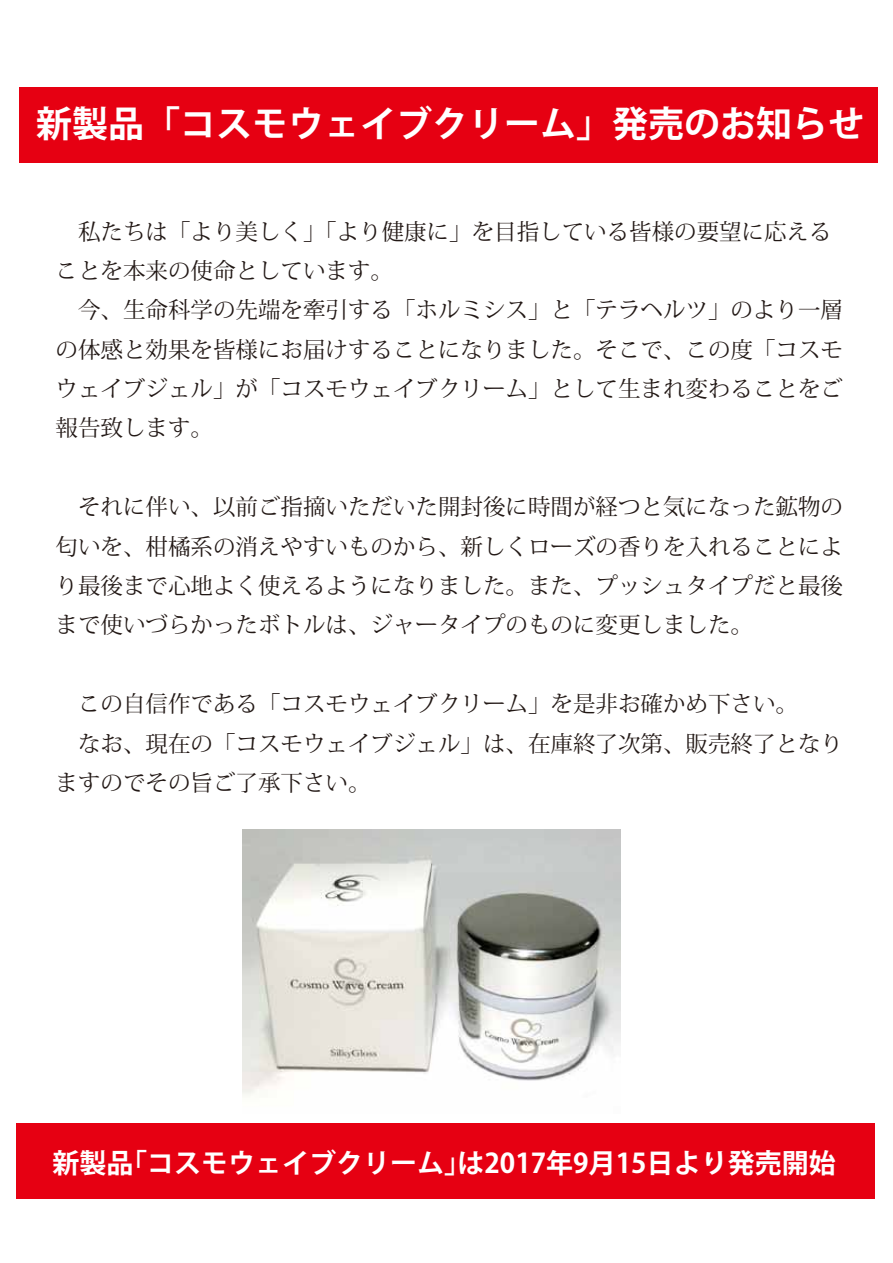
<style>
.page{position:relative;width:893px;height:1263px;background:#fff}
.page>*{position:absolute;margin:0;border:0;box-sizing:border-box;transform-origin:0 0}
.t1{font:700 36px "Koz Go Pro";color:#fff}
.t2{font:700 27px "Koz Go Pro";color:#fff}
.t3{font:22.5px/39.3px "Koz Min Pro";color:#221815}
</style>
<div class="page">
<div style="left:20px;top:87px;width:858px;height:75px;background:#e60012"></div>
<div style="left:16px;top:1124px;width:858px;height:75px;background:#e60012"></div>
<img style="left:242px;top:830px;width:378px;height:266px">
<h1 class="t1" style="left:36px;top:101px;width:829px">新製品「コスモウェイブクリーム」発売のお知らせ</h1>
<p class="t3" style="left:56px;top:211px;width:789px">　私たちは「より美しく」「より健康に」を目指している皆様の要望に応えることを本来の使命としています。<br>　今、生命科学の先端を牽引する「ホルミシス」と「テラヘルツ」のより一層の体感と効果を皆様にお届けすることになりました。そこで、この度「コスモウェイブジェル」が「コスモウェイブクリーム」として生まれ変わることをご報告致します。</p>
<p class="t3" style="left:56px;top:486px;width:789px;text-align:justify">　それに伴い、以前ご指摘いただいた開封後に時間が経つと気になった鉱物の匂いを、柑橘系の消えやすいものから、新しくローズの香りを入れることにより最後まで心地よく使えるようになりました。また、プッシュタイプだと最後まで使いづらかったボトルは、ジャータイプのものに変更しました。</p>
<p class="t3" style="left:56px;top:683px;width:789px">　この自信作である「コスモウェイブクリーム」を是非お確かめ下さい。<br>　なお、現在の「コスモウェイブジェル」は、在庫終了次第、販売終了となりますのでその旨ご了承下さい。</p>
<p class="t2" style="left:52px;top:1146px;width:785px">新製品「コスモウェイブクリーム」は2017年9月15日より発売開始</p>
</div>
